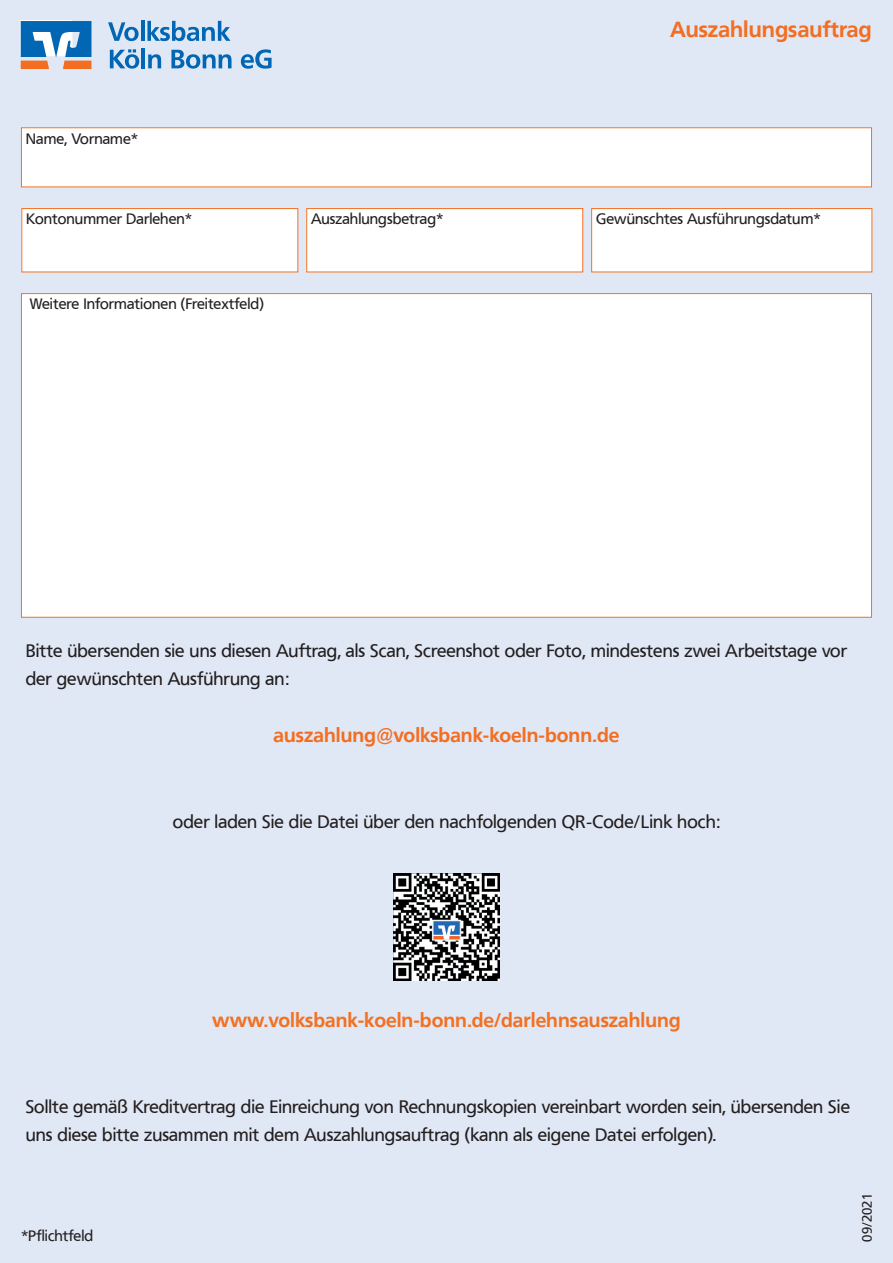
<style>
.page{position:relative;width:893px;height:1263px;background:#e1e8f5}
.page>*{position:absolute;margin:0;border:0;box-sizing:border-box;transform-origin:0 0}
.t1{font:700 21.75px "Frutiger VR";color:#f36e21}
.t2{font:700 19.5px "Frutiger VR";color:#f27123}
.t3{font:700 19.5px "Frutiger VR";color:#f36e21}
.t4{font:18px/28.5px "Frutiger VR";color:#231f20}
.t5{font:15px "Frutiger VR";color:#231f20}
.t6{font:13.5px "Frutiger VR";color:#231f20}
</style>
<div class="page">
<svg style="left:20px;top:20px;width:71px;height:49px;background:#6f95b6"></svg>
<svg style="left:108px;top:22px;width:31px;height:19px"></svg>
<hr style="left:141px;top:21px;width:3px;height:20px;background:#0166b3">
<svg style="left:147px;top:21px;width:83px;height:20px"></svg>
<svg style="left:110px;top:49px;width:29px;height:20px"></svg>
<hr style="left:142px;top:48px;width:3px;height:20px;background:#0166b3">
<svg style="left:148px;top:54px;width:13px;height:14px"></svg>
<svg style="left:171px;top:50px;width:61px;height:19px"></svg>
<svg style="left:241px;top:49px;width:31px;height:20px"></svg>
<div style="left:21px;top:128px;width:850px;height:59px;background:#fff"></div>
<div style="left:307px;top:209px;width:276px;height:63px;background:#fff"></div>
<div style="left:307px;top:208px;width:276px;height:64px;border:1px solid #f27123"></div>
<div style="left:22px;top:209px;width:276px;height:63px;background:#fff"></div>
<div style="left:22px;top:208px;width:276px;height:64px;border:1px solid #f27123"></div>
<div style="left:592px;top:209px;width:280px;height:63px;background:#fff"></div>
<div style="left:591px;top:208px;width:281px;height:64px;border:1px solid #f27123"></div>
<div style="left:21px;top:294px;width:850px;height:323px;background:#fff"></div>
<img style="left:393px;top:874px;width:107px;height:107px">
<p class="t5" style="left:26px;top:130px;width:114px">Name, Vorname*</p>
<p class="t1" style="left:670px;top:17px;width:203px">Auszahlungsauftrag</p>
<p class="t5" style="left:26px;top:210px;width:167px">Kontonummer Darlehen*</p>
<p class="t5" style="left:311px;top:210px;width:134px">Auszahlungsbetrag*</p>
<p class="t5" style="left:596px;top:210px;width:226px">Gewünschtes Ausführungsdatum*</p>
<p class="t5" style="left:30px;top:295px;width:235px">Weitere Informationen (Freitextfeld)</p>
<p class="t4" style="left:26px;top:636px;width:823px">Bitte übersenden sie uns diesen Auftrag, als Scan, Screenshot oder Foto, mindestens zwei Arbeitstage vor der gewünschten Ausführung an:</p>
<p class="t3" style="left:274px;top:723px;width:347px">auszahlung@volksbank-koeln-bonn.de</p>
<p class="t4" style="left:173px;top:807px;width:548px">oder laden Sie die Datei über den nachfolgenden QR-Code/Link hoch:</p>
<p class="t2" style="left:212px;top:1008px;width:470px">www.volksbank-koeln-bonn.de/darlehnsauszahlung</p>
<p class="t4" style="left:26px;top:1092px;width:826px">Sollte gemäß Kreditvertrag die Einreichung von Rechnungskopien vereinbart worden sein, übersenden Sie uns diese bitte zusammen mit dem Auszahlungsauftrag (kann als eigene Datei erfolgen).</p>
<p class="t5" style="left:21px;top:1227px;width:73px">*Pflichtfeld</p>
<p class="t6" style="left:859px;top:1242px;width:50px;rotate:-90deg">09/2021</p>
</div>
